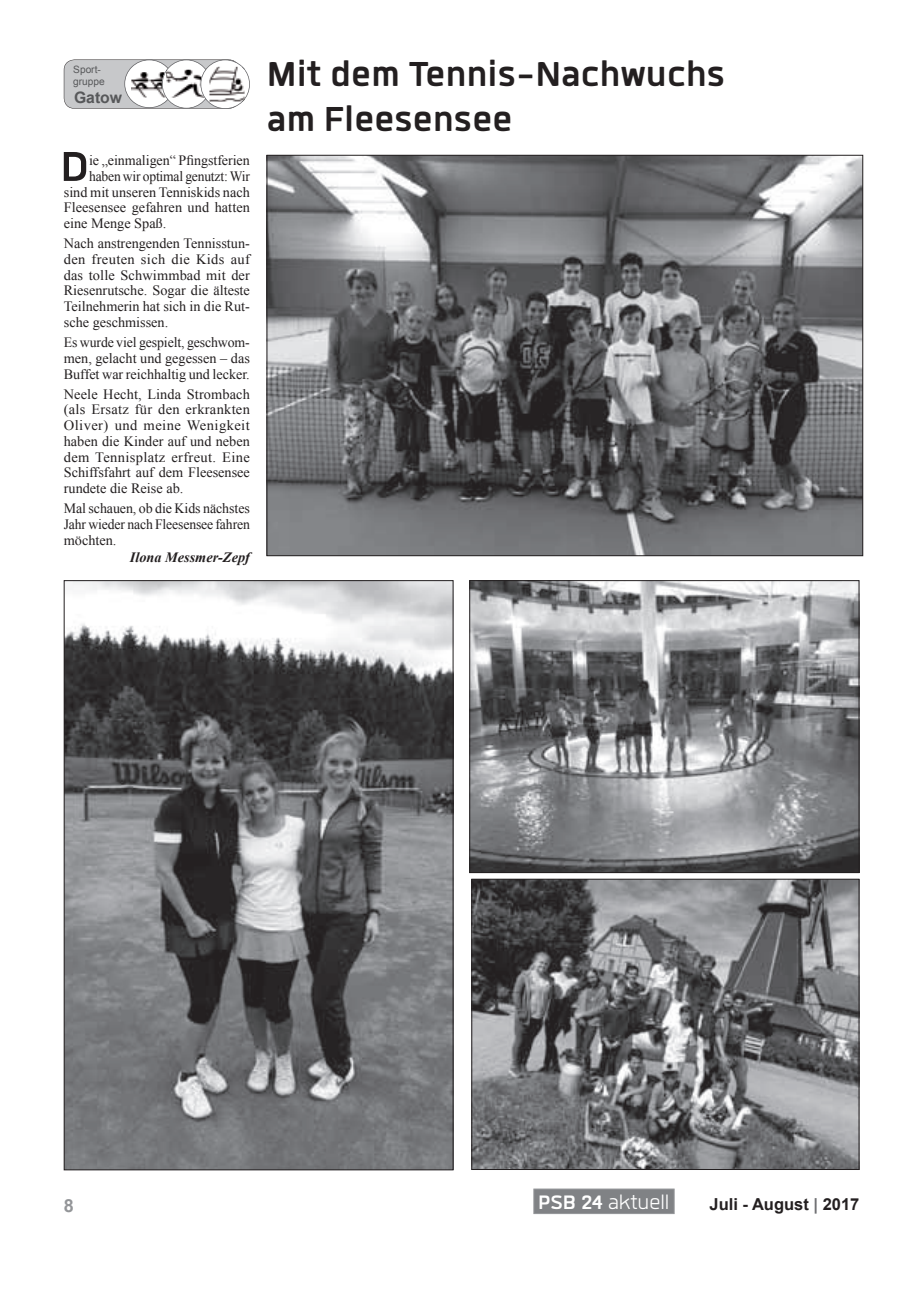
<style>
.page{position:relative;width:919px;height:1289px;background:#fff}
.page>*{position:absolute;margin:0;border:0;box-sizing:border-box;transform-origin:0 0}
.t1{font:700 57.75px "Quan";color:#231f20}
.t2{font:700 48px/45px "Quan";color:#231f20}
.t3{font:27px "Quan";color:#fff}
.t4{font:700 18px "Arial";color:#939598}
.t5{font:700 16.5px "Arial";color:#231f20}
.t6{font:700 15.75px "Arial";color:#57585a}
.t7{font:14.25px/15.8px "Times New Roman";color:#231f20;text-align:justify}
.t8{font:14.25px "Times New Roman";color:#231f20;scale:.95 1}
.t9{font:italic 700 14.25px "Times New Roman";color:#231f20}
.t10{font:10.2px/12.1px "Arial";color:#57585a}
.s1{font-weight:700}
.s2{color:#6c6d70}
</style>
<div class="page">
<div style="left:533px;top:1188px;width:141px;height:25px;background:#808285;border:1px solid #939598"></div>
<img style="left:471px;top:582px;width:386px;height:289px">
<div style="left:469px;top:580px;width:390px;height:293px;border:1px solid #231f20"></div>
<img style="left:473px;top:880px;width:384px;height:287px">
<div style="left:471px;top:878px;width:388px;height:291px;border:1px solid #231f20"></div>
<svg style="left:64px;top:60px;width:186px;height:49px"></svg>
<img style="left:209px;top:67px;width:32px;height:35px">
<img style="left:241px;top:67px;width:3px;height:35px">
<img style="left:268px;top:157px;width:593px;height:397px">
<img style="left:66px;top:582px;width:385px;height:586px">
<p class="t10" style="left:73px;top:64px;width:33px">Sport&shy;gruppe</p>
<p class="t6" style="left:74px;top:87px;width:50px">Gatow</p>
<h1 class="t1" style="left:60px;top:139px;width:30px">D</h1>
<p class="t7" style="left:89px;top:152px;width:162px">ie „einmaligen“ Pfingstferien</p>
<p class="t8" style="left:89px;top:166px;width:171px">haben wir optimal genutzt: Wir</p>
<p class="t7" style="left:64px;top:184px;width:188px">sind mit unseren Tenniskids nach</p>
<p class="t7" style="left:64px;top:199px;width:188px">Fleesensee gefahren und hatten</p>
<p class="t7" style="left:64px;top:215px;width:104px">eine Menge Spaß.</p>
<p class="t7" style="left:64px;top:235px;width:188px">Nach anstrengenden Tennisstun&shy;den freuten sich die Kids auf das tolle Schwimmbad mit der Riesenrutsche. Sogar die älteste Teilnehmerin hat sich in die Rut&shy;sche geschmissen.</p>
<p class="t7" style="left:64px;top:334px;width:188px">Es wurde viel gespielt, geschwom&shy;men, gelacht und gegessen – das Buffet war reichhaltig und lecker.</p>
<p class="t7" style="left:64px;top:386px;width:188px">Neele Hecht, Linda Strombach (als Ersatz für den erkrankten Oliver) und meine Wenigkeit haben die Kinder auf und neben dem Tennisplatz erfreut. Eine Schiffsfahrt auf dem Fleesensee rundete die Reise ab.</p>
<p class="t7" style="left:64px;top:500px;width:187px">Mal schauen, ob die Kids nächstes Jahr wieder nach Fleesensee fahren möchten.</p>
<p class="t9" style="left:130px;top:547px;width:121px">Ilona Messmer-Zepf</p>
<h2 class="t2" style="left:267px;top:51px;width:460px">Mit dem Tennis-Nachwuchs am Fleesensee</h2>
<p class="t4" style="left:64px;top:1194px;width:12px">8</p>
<h3 class="t3" style="left:538px;top:1189px;width:133px"><span class="s1">PSB 24</span> aktuell</h3>
<p class="t5" style="left:709px;top:1193px;width:151px">Juli - August <span class="s2">|</span> 2017</p>
</div>
